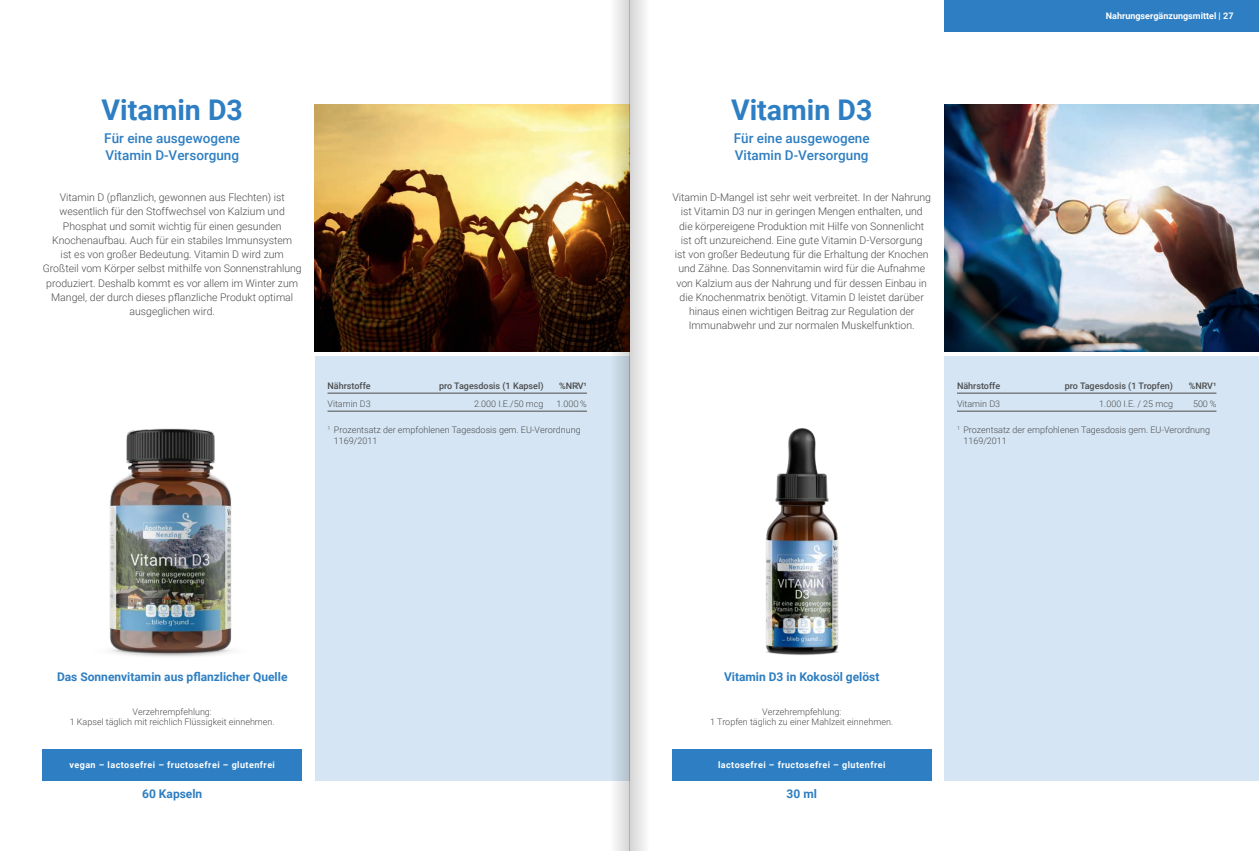
<style>
.page{position:relative;width:1259px;height:851px;background:#fff}
.page>*{position:absolute;margin:0;border:0;box-sizing:border-box;transform-origin:0 0}
.t1{font:700 28.5px "Roboto";color:#2d7ec2}
.t2{font:500 13.5px/17.2px "Roboto";color:#2d7ec2}
.t3{font:700 12px "Roboto";color:#2d7ec2}
.t4{font:300 10.5px/14.2px "Roboto";color:#4b4c4d;text-align:center}
.t5{font:300 9px/10.5px "Roboto";color:#4b4c4d}
.t6{font:700 9px "Roboto";letter-spacing:.05em;color:#fff}
.t7{font:500 9px "Roboto";color:#4b4c4d}
.t8{font:700 9px "Roboto";color:#fff}
</style>
<div class="page">
<div style="left:315px;top:356px;width:314px;height:424px;background:#d5e5f3"></div>
<div style="left:944px;top:356px;width:315px;height:424px;background:#d5e5f3"></div>
<div style="left:944px;top:0;width:315px;height:32px;background:#2d7ec2"></div>
<img style="left:315px;top:104px;width:261px;height:247px">
<img style="left:944px;top:104px;width:315px;height:247px">
<hr style="left:327px;top:393px;width:260px;height:1px;background:#4b4c4d">
<hr style="left:327px;top:411px;width:260px;height:1px;background:#4b4c4d">
<div style="left:43px;top:748px;width:259px;height:32px;background:#2d7ec2"></div>
<hr style="left:957px;top:393px;width:259px;height:1px;background:#4b4c4d">
<hr style="left:957px;top:411px;width:259px;height:1px;background:#4b4c4d">
<div style="left:672px;top:748px;width:259px;height:32px;background:#2d7ec2"></div>
<img style="left:109px;top:428px;width:123px;height:229px">
<img style="left:766px;top:428px;width:72px;height:227px">
<svg style="left:629px;top:0;width:53px;height:850px"></svg>
<svg style="left:576px;top:0;width:53px;height:850px"></svg>
<h1 class="t1" style="left:102px;top:90px;width:143px">Vitamin D3</h1>
<p class="t2" style="left:104px;top:129px;width:137px">Für eine ausgewogene<br>Vitamin D-Versorgung</p>
<p class="t4" style="left:43px;top:190px;width:261px">Vitamin D (pflanzlich, gewonnen aus Flechten) ist wesentlich für den Stoffwechsel von Kalzium und Phosphat und somit wichtig für einen gesunden Knochenaufbau. Auch für ein stabiles Immunsystem<br>ist es von großer Bedeutung. Vitamin D wird zum Großteil vom Körper selbst mithilfe von Sonnenstrahlung produziert. Deshalb kommt es vor allem im Winter zum Mangel, der durch dieses pflanzliche Produkt optimal ausgeglichen wird.</p>
<p class="t7" style="left:327px;top:379px;width:45px">Nährstoffe</p>
<p class="t7" style="left:439px;top:379px;width:106px">pro Tagesdosis (1 Kapsel)</p>
<p class="t7" style="left:559px;top:379px;width:29px">%NRV¹</p>
<p class="t5" style="left:327px;top:398px;width:45px">Vitamin D3</p>
<p class="t5" style="left:474px;top:398px;width:71px">2.000 I.E./50 mcg</p>
<p class="t5" style="left:556px;top:398px;width:32px">1.000 %</p>
<p class="t5" style="left:334px;top:424px;width:248px;text-indent:-6px"><sup>1</sup> Prozentsatz der empfohlenen Tagesdosis gem. EU-Verordnung<br>1169/2011</p>
<p class="t8" style="left:1106px;top:10px;width:129px">Nahrungsergänzungsmittel | 27</p>
<h1 class="t1" style="left:731px;top:90px;width:143px">Vitamin D3</h1>
<p class="t2" style="left:734px;top:129px;width:137px">Für eine ausgewogene<br>Vitamin D-Versorgung</p>
<p class="t4" style="left:672px;top:190px;width:260px">Vitamin D-Mangel ist sehr weit verbreitet. In der Nahrung ist Vitamin D3 nur in geringen Mengen enthalten, und<br>die körpereigene Produktion mit Hilfe von Sonnenlicht ist oft unzureichend. Eine gute Vitamin D-Versorgung<br>ist von großer Bedeutung für die Erhaltung der Knochen und Zähne. Das Sonnenvitamin wird für die Aufnahme von Kalzium aus der Nahrung und für dessen Einbau in die Knochenmatrix benötigt. Vitamin D leistet darüber hinaus einen wichtigen Beitrag zur Regulation der Immunabwehr und zur normalen Muskelfunktion.</p>
<p class="t7" style="left:957px;top:379px;width:45px">Nährstoffe</p>
<p class="t7" style="left:1065px;top:379px;width:110px">pro Tagesdosis (1 Tropfen)</p>
<p class="t7" style="left:1188px;top:379px;width:29px">%NRV¹</p>
<p class="t5" style="left:957px;top:398px;width:45px">Vitamin D3</p>
<p class="t5" style="left:1099px;top:398px;width:75px">1.000 I.E. / 25 mcg</p>
<p class="t5" style="left:1193px;top:398px;width:25px">500 %</p>
<p class="t5" style="left:963px;top:424px;width:248px;text-indent:-6px"><sup>1</sup> Prozentsatz der empfohlenen Tagesdosis gem. EU-Verordnung<br>1169/2011</p>
<p class="t3" style="left:57px;top:668px;width:232px">Das Sonnenvitamin aus pflanzlicher Quelle</p>
<p class="t5" style="left:70px;top:705px;width:206px;text-align:center">Verzehrempfehlung:<br>1 Kapsel täglich mit reichlich Flüssigkeit einnehmen.</p>
<p class="t3" style="left:724px;top:668px;width:157px">Vitamin D3 in Kokosöl gelöst</p>
<p class="t5" style="left:710px;top:705px;width:184px;text-align:center">Verzehrempfehlung:<br>1 Tropfen täglich zu einer Mahlzeit einnehmen.</p>
<p class="t6" style="left:69px;top:758px;width:207px">vegan – lactosefrei – fructosefrei – glutenfrei</p>
<p class="t6" style="left:718px;top:758px;width:169px">lactosefrei – fructosefrei – glutenfrei</p>
<p class="t3" style="left:142px;top:785px;width:62px">60 Kapseln</p>
<p class="t3" style="left:786px;top:785px;width:32px">30 ml</p>
</div>
